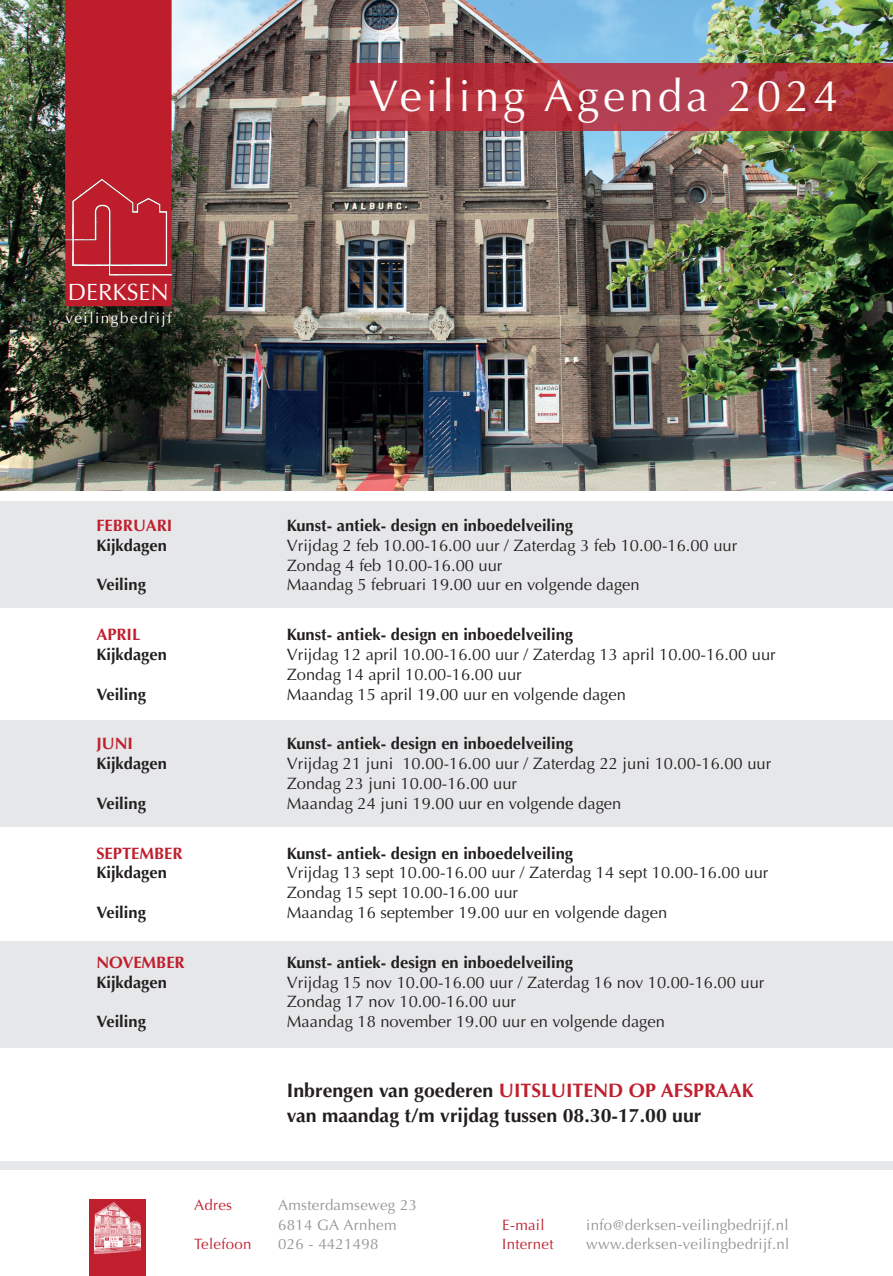
<style>
.page{position:relative;width:893px;height:1276px;background:#fff}
.page>*{position:absolute;margin:0;border:0;box-sizing:border-box;transform-origin:0 0}
.t1{font:44.55px "Optima";letter-spacing:.09em;color:#fff}
.t2{font:23.55px "Optima";color:#fff}
.t3{font:700 19.5px/25.5px "Optima";color:#231f20}
.t4{font:16.5px/19.8px "Optima";color:#231f20}
.t5{font:700 16.5px "Optima";color:#231f20}
.t6{font:700 16.5px "Optima";color:#c01f2e}
.t7{font:15.3px "Optima";letter-spacing:.1em;color:#fff}
.t8{font:15px/19.5px "Optima";letter-spacing:.02em;color:#939598}
.t9{font:15px "Optima";letter-spacing:.02em;color:#c01f2e}
.s1{color:#c01f2e}
</style>
<div class="page">
<img style="left:0;top:0;width:893px;height:491px">
<div style="left:65px;top:0;width:107px;height:306px;background:#be1d2c"></div>
<div style="left:89px;top:1199px;width:57px;height:77px;background:#c01f2e"></div>
<img style="left:95px;top:1202px;width:45px;height:51px">
<div style="left:0;top:501px;width:893px;height:106px;background:#e6e7e9"></div>
<div style="left:0;top:720px;width:893px;height:107px;background:#e6e7e9"></div>
<div style="left:0;top:941px;width:893px;height:106px;background:#e6e7e9"></div>
<div style="left:0;top:1161px;width:893px;height:9px;background:#e6e7e9"></div>
<svg style="left:350px;top:63px;width:543px;height:67px;background:#b23741"></svg>
<h2 class="t2" style="left:68px;top:278px;width:102px">DERKSEN</h2>
<p class="t7" style="left:66px;top:309px;width:108px">veilingbedrijf</p>
<h1 class="t1" style="left:369px;top:70px;width:471px">Veiling Agenda 2024</h1>
<p class="t6" style="left:96px;top:516px;width:78px">FEBRUARI</p>
<p class="t5" style="left:287px;top:516px;width:288px">Kunst- antiek- design en inboedelveiling</p>
<p class="t5" style="left:96px;top:535px;width:72px">Kijkdagen</p>
<p class="t4" style="left:287px;top:535px;width:452px">Vrijdag 2 feb 10.00-16.00 uur / Zaterdag 3 feb 10.00-16.00 uur<br>Zondag 4 feb 10.00-16.00 uur</p>
<p class="t5" style="left:96px;top:575px;width:51px">Veiling</p>
<p class="t4" style="left:287px;top:575px;width:354px">Maandag 5 februari 19.00 uur en volgende dagen</p>
<p class="t6" style="left:96px;top:625px;width:46px">APRIL</p>
<p class="t5" style="left:287px;top:625px;width:288px">Kunst- antiek- design en inboedelveiling</p>
<p class="t5" style="left:96px;top:645px;width:72px">Kijkdagen</p>
<p class="t4" style="left:287px;top:644px;width:490px">Vrijdag 12 april 10.00-16.00 uur / Zaterdag 13 april 10.00-16.00 uur<br>Zondag 14 april 10.00-16.00 uur</p>
<p class="t5" style="left:96px;top:684px;width:51px">Veiling</p>
<p class="t4" style="left:287px;top:684px;width:341px">Maandag 15 april 19.00 uur en volgende dagen</p>
<p class="t6" style="left:96px;top:734px;width:38px">JUNI</p>
<p class="t5" style="left:287px;top:734px;width:288px">Kunst- antiek- design en inboedelveiling</p>
<p class="t5" style="left:96px;top:754px;width:72px">Kijkdagen</p>
<p class="t4" style="left:287px;top:754px;width:486px">Vrijdag 21 juni 10.00-16.00 uur / Zaterdag 22 juni 10.00-16.00 uur<br>Zondag 23 juni 10.00-16.00 uur</p>
<p class="t5" style="left:96px;top:793px;width:51px">Veiling</p>
<p class="t4" style="left:287px;top:793px;width:336px">Maandag 24 juni 19.00 uur en volgende dagen</p>
<p class="t6" style="left:96px;top:843px;width:88px">SEPTEMBER</p>
<p class="t5" style="left:287px;top:843px;width:288px">Kunst- antiek- design en inboedelveiling</p>
<p class="t5" style="left:96px;top:863px;width:72px">Kijkdagen</p>
<p class="t4" style="left:287px;top:863px;width:483px">Vrijdag 13 sept 10.00-16.00 uur / Zaterdag 14 sept 10.00-16.00 uur<br>Zondag 15 sept 10.00-16.00 uur</p>
<p class="t5" style="left:96px;top:903px;width:51px">Veiling</p>
<p class="t4" style="left:287px;top:902px;width:382px">Maandag 16 september 19.00 uur en volgende dagen</p>
<p class="t6" style="left:96px;top:952px;width:90px">NOVEMBER</p>
<p class="t5" style="left:287px;top:952px;width:288px">Kunst- antiek- design en inboedelveiling</p>
<p class="t5" style="left:96px;top:972px;width:72px">Kijkdagen</p>
<p class="t4" style="left:287px;top:972px;width:479px">Vrijdag 15 nov 10.00-16.00 uur / Zaterdag 16 nov 10.00-16.00 uur<br>Zondag 17 nov 10.00-16.00 uur</p>
<p class="t5" style="left:96px;top:1012px;width:51px">Veiling</p>
<p class="t4" style="left:287px;top:1012px;width:380px">Maandag 18 november 19.00 uur en volgende dagen</p>
<p class="t3" style="left:287px;top:1077px;width:468px">Inbrengen van goederen <span class="s1">UITSLUITEND OP AFSPRAAK </span>van maandag t/m vrijdag tussen 08.30-17.00 uur</p>
<p class="t9" style="left:194px;top:1196px;width:39px">Adres</p>
<p class="t8" style="left:278px;top:1195px;width:140px">Amsterdamseweg 23<br>6814 GA Arnhem</p>
<p class="t9" style="left:194px;top:1235px;width:59px">Telefoon</p>
<p class="t8" style="left:278px;top:1234px;width:102px">026 - 4421498</p>
<p class="t9" style="left:502px;top:1216px;width:44px">E-mail</p>
<p class="t8" style="left:586px;top:1215px;width:204px">info@derksen-veilingbedrijf.nl</p>
<p class="t9" style="left:502px;top:1235px;width:53px">Internet</p>
<p class="t8" style="left:586px;top:1234px;width:205px">www.derksen-veilingbedrijf.nl</p>
</div>
